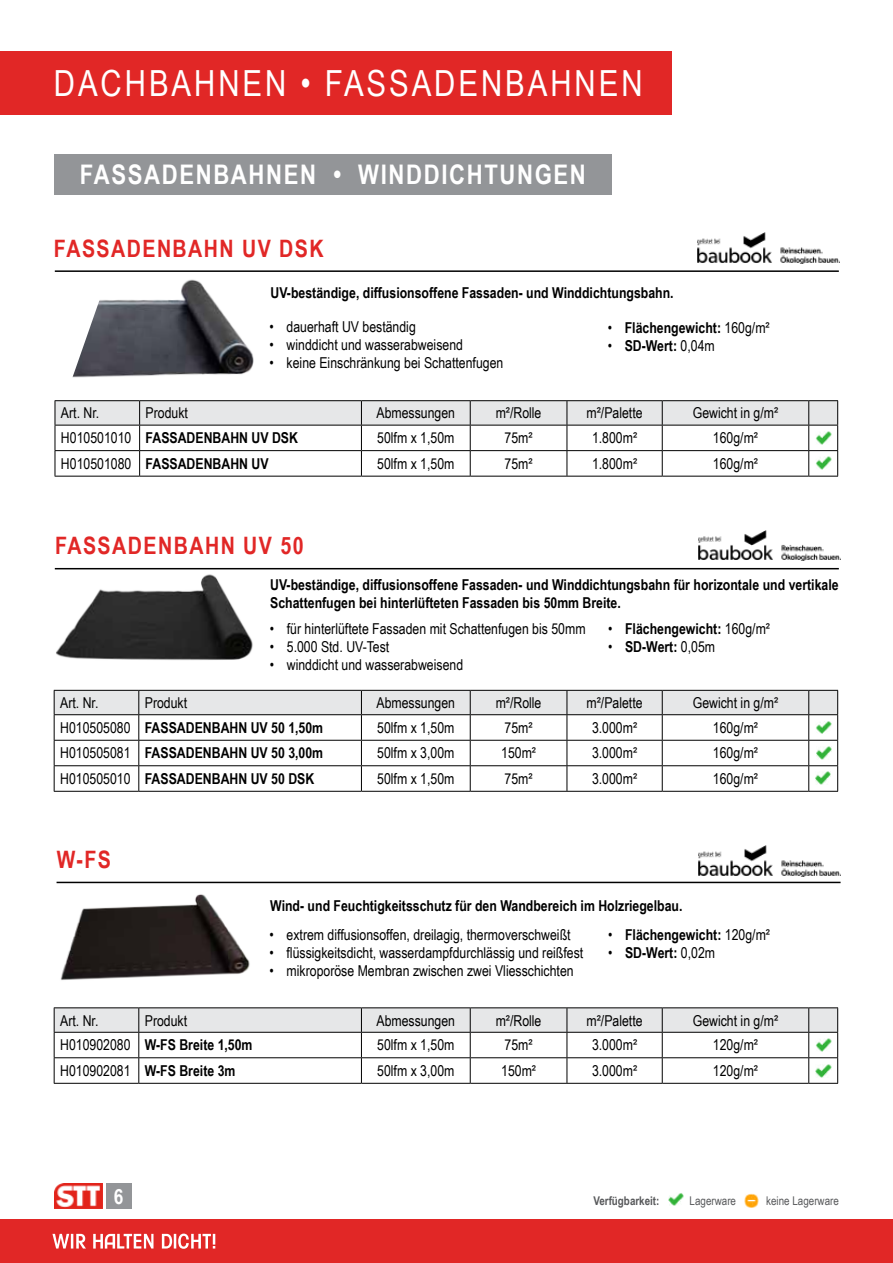
<style>
.page{position:relative;width:893px;height:1263px;background:#fff}
.page>*{position:absolute;margin:0;border:0;box-sizing:border-box;transform-origin:0 0}
.t1{font:36px "Arial Narrow";letter-spacing:.08em;color:#fff}
.t2{font:700 27px "Arial Narrow";letter-spacing:.06em;color:#fff}
.t3{font:700 24px "Arial Narrow";letter-spacing:.06em;color:#e12726}
.t4{font:700 21px "Arial Narrow";color:#fff}
.t5{font:15px "Arial Narrow";color:#000}
.t6{font:700 15px/18px "Arial Narrow";color:#000}
.t7{font:12px "Arial Narrow";color:#58595b}
.t8{font:700 12px "Arial Narrow";color:#58595b}
.s1{font-weight:400}
</style>
<div class="page">
<div style="left:0;top:1219px;width:893px;height:44px;background:#e12726"></div>
<svg style="left:52px;top:1233px;width:163px;height:16px"></svg>
<img style="left:54px;top:1183px;width:48px;height:26px">
<div style="left:106px;top:1183px;width:25px;height:26px;background:#939598"></div>
<img style="left:668px;top:1193px;width:16px;height:13px">
<img style="left:744px;top:1193px;width:15px;height:15px">
<div style="left:54px;top:154px;width:558px;height:41px;background:#939598"></div>
<hr style="left:55px;top:270px;width:784px;height:2px;background:#000">
<img style="left:181px;top:279px;width:24px;height:10px">
<svg style="left:55px;top:289px;width:783px;height:188px"></svg>
<img style="left:815px;top:431px;width:18px;height:13px">
<img style="left:815px;top:457px;width:19px;height:13px">
<img style="left:697px;top:233px;width:143px;height:30px">
<hr style="left:55px;top:568px;width:784px;height:1px;background:#000">
<img style="left:56px;top:574px;width:197px;height:86px">
<svg style="left:54px;top:690px;width:784px;height:102px"></svg>
<img style="left:815px;top:721px;width:18px;height:13px">
<img style="left:814px;top:746px;width:20px;height:14px">
<img style="left:813px;top:772px;width:20px;height:13px">
<img style="left:698px;top:531px;width:143px;height:30px">
<img style="left:56px;top:881px;width:201px;height:99px">
<hr style="left:57px;top:882px;width:784px;height:1px;background:#000">
<svg style="left:54px;top:1007px;width:784px;height:77px"></svg>
<img style="left:815px;top:1038px;width:18px;height:13px">
<img style="left:814px;top:1065px;width:19px;height:13px">
<img style="left:698px;top:846px;width:143px;height:30px">
<div style="left:0;top:51px;width:672px;height:63px;background:#e12726"></div>
<h1 class="t1" style="left:54px;top:57px;width:590px">DACHBAHNEN • FASSADENBAHNEN</h1>
<h2 class="t2" style="left:80px;top:154px;width:508px">FASSADENBAHNEN • WINDDICHTUNGEN</h2>
<h3 class="t3" style="left:54px;top:230px;width:88px">FASSADEN</h3>
<h3 class="t3" style="left:173px;top:230px;width:153px">BAHN UV DS K</h3>
<p class="t6" style="left:271px;top:283px;width:405px">UV-beständige, diffusionsoffene Fassaden- und Winddichtungsbahn.</p>
<p class="t6" style="left:608px;top:318px;width:163px"><span class="s1">•</span> Flächengewicht: <span class="s1">160g/m²</span></p>
<p class="t6" style="left:608px;top:336px;width:109px"><span class="s1">•</span> SD-Wert: <span class="s1">0,04m</span></p>
<p class="t5" style="left:270px;top:316px;width:148px">• dauerhaft UV beständig</p>
<p class="t5" style="left:270px;top:334px;width:195px">• winddicht und wasserabweisend</p>
<p class="t5" style="left:270px;top:352px;width:235px">• keine Einschränkung bei Schattenfugen</p>
<p class="t5" style="left:61px;top:402px;width:40px">Art. Nr.</p>
<p class="t5" style="left:146px;top:402px;width:44px">Produkt</p>
<p class="t5" style="left:376px;top:402px;width:80px">Abmessungen</p>
<p class="t5" style="left:496px;top:402px;width:47px">m²/Rolle</p>
<p class="t5" style="left:587px;top:402px;width:58px">m²/Palette</p>
<p class="t5" style="left:693px;top:402px;width:87px">Gewicht in g/m²</p>
<p class="t6" style="left:61px;top:428px;width:239px"><span class="s1">H010501010</span> FASSADENBAHN UV DSK</p>
<p class="t5" style="left:377px;top:427px;width:79px">50lfm x 1,50m</p>
<p class="t5" style="left:505px;top:427px;width:30px">75m²</p>
<p class="t5" style="left:592px;top:427px;width:47px">1.800m²</p>
<p class="t5" style="left:713px;top:427px;width:47px">160g/m²</p>
<p class="t6" style="left:61px;top:454px;width:209px"><span class="s1">H010501080</span> FASSADEN BAHN UV</p>
<p class="t5" style="left:377px;top:453px;width:79px">50lfm x 1,50m</p>
<p class="t5" style="left:505px;top:453px;width:30px">75m²</p>
<p class="t5" style="left:592px;top:453px;width:47px">1.800m²</p>
<p class="t5" style="left:713px;top:453px;width:47px">160g/m²</p>
<h3 class="t3" style="left:55px;top:528px;width:88px">FASSADEN</h3>
<h3 class="t3" style="left:174px;top:528px;width:131px">BAHN UV 50</h3>
<p class="t6" style="left:270px;top:575px;width:570px">UV-beständige, diffusionsoffene Fassaden- und Winddichtungsbahn für horizontale und vertikale<br>Schattenfugen bei hinterlüfteten Fassaden bis 50mm Breite.</p>
<p class="t5" style="left:270px;top:618px;width:317px">• für hinterlüftete Fassaden mit Schattenfugen bis 50mm</p>
<p class="t5" style="left:270px;top:636px;width:121px">• 5.000 Std. UV-Test</p>
<p class="t5" style="left:270px;top:654px;width:195px">• winddicht und wasserabweisend</p>
<p class="t6" style="left:608px;top:619px;width:163px"><span class="s1">•</span> Flächengewicht: <span class="s1">160g/m²</span></p>
<p class="t6" style="left:608px;top:637px;width:109px"><span class="s1">•</span> SD-Wert: <span class="s1">0,05m</span></p>
<p class="t5" style="left:60px;top:692px;width:40px">Art. Nr.</p>
<p class="t5" style="left:145px;top:692px;width:44px">Produkt</p>
<p class="t5" style="left:376px;top:692px;width:80px">Abmessungen</p>
<p class="t5" style="left:496px;top:692px;width:47px">m²/Rolle</p>
<p class="t5" style="left:587px;top:692px;width:58px">m²/Palette</p>
<p class="t5" style="left:693px;top:692px;width:87px">Gewicht in g/m²</p>
<p class="t6" style="left:60px;top:718px;width:265px"><span class="s1">H010505080</span> FASSADEN BAHN UV 50 1,50m</p>
<p class="t5" style="left:377px;top:717px;width:79px">50lfm x 1,50m</p>
<p class="t5" style="left:505px;top:717px;width:30px">75m²</p>
<p class="t5" style="left:592px;top:717px;width:47px">3.000m²</p>
<p class="t5" style="left:713px;top:717px;width:47px">160g/m²</p>
<p class="t6" style="left:60px;top:743px;width:265px"><span class="s1">H010505081</span> FASSADEN BAHN UV 50 3,00m</p>
<p class="t5" style="left:377px;top:742px;width:79px">50lfm x 3,00m</p>
<p class="t5" style="left:501px;top:742px;width:36px">150m²</p>
<p class="t5" style="left:592px;top:742px;width:47px">3.000m²</p>
<p class="t5" style="left:713px;top:742px;width:47px">160g/m²</p>
<p class="t6" style="left:60px;top:769px;width:256px"><span class="s1">H010505010</span> FASSADEN BAHN UV 50 DS K</p>
<p class="t5" style="left:377px;top:768px;width:79px">50lfm x 1,50m</p>
<p class="t5" style="left:505px;top:768px;width:30px">75m²</p>
<p class="t5" style="left:592px;top:768px;width:47px">3.000m²</p>
<p class="t5" style="left:713px;top:768px;width:47px">160g/m²</p>
<h3 class="t3" style="left:57px;top:841px;width:54px">W-FS</h3>
<p class="t6" style="left:270px;top:896px;width:414px">Wind- und Feuchtigkeitsschutz für den Wandbereich im Holzriegelbau.</p>
<p class="t5" style="left:270px;top:924px;width:302px">• extrem diffusionsoffen, dreilagig, thermoverschweißt</p>
<p class="t5" style="left:270px;top:942px;width:315px">• flüssigkeitsdicht, wasserdampfdurchlässig und reißfest</p>
<p class="t5" style="left:270px;top:960px;width:306px">• mikroporöse Membran zwischen zwei Vliesschichten</p>
<p class="t6" style="left:608px;top:925px;width:163px"><span class="s1">•</span> Flächengewicht: <span class="s1">120g/m²</span></p>
<p class="t6" style="left:608px;top:943px;width:109px"><span class="s1">•</span> SD-Wert: <span class="s1">0,02m</span></p>
<p class="t5" style="left:60px;top:1009px;width:40px">Art. Nr.</p>
<p class="t5" style="left:145px;top:1009px;width:44px">Produkt</p>
<p class="t5" style="left:376px;top:1009px;width:80px">Abmessungen</p>
<p class="t5" style="left:496px;top:1009px;width:47px">m²/Rolle</p>
<p class="t5" style="left:587px;top:1009px;width:58px">m²/Palette</p>
<p class="t5" style="left:693px;top:1009px;width:87px">Gewicht in g/m²</p>
<p class="t6" style="left:60px;top:1035px;width:194px"><span class="s1">H010902080</span> W-FS Breite 1,50m</p>
<p class="t5" style="left:377px;top:1034px;width:79px">50lfm x 1,50m</p>
<p class="t5" style="left:505px;top:1034px;width:30px">75m²</p>
<p class="t5" style="left:592px;top:1034px;width:47px">3.000m²</p>
<p class="t5" style="left:713px;top:1034px;width:47px">120g/m²</p>
<p class="t6" style="left:60px;top:1061px;width:177px"><span class="s1">H010902081</span> W-FS Breite 3m</p>
<p class="t5" style="left:377px;top:1060px;width:79px">50lfm x 3,00m</p>
<p class="t5" style="left:501px;top:1060px;width:36px">150m²</p>
<p class="t5" style="left:592px;top:1060px;width:47px">3.000m²</p>
<p class="t5" style="left:713px;top:1060px;width:47px">120g/m²</p>
<h3 class="t4" style="left:114px;top:1180px;width:11px">6</h3>
<p class="t8" style="left:593px;top:1191px;width:68px">Verfügbarkeit:</p>
<p class="t7" style="left:690px;top:1191px;width:48px">Lagerware</p>
<p class="t7" style="left:766px;top:1191px;width:74px">keine Lagerware</p>
</div>
